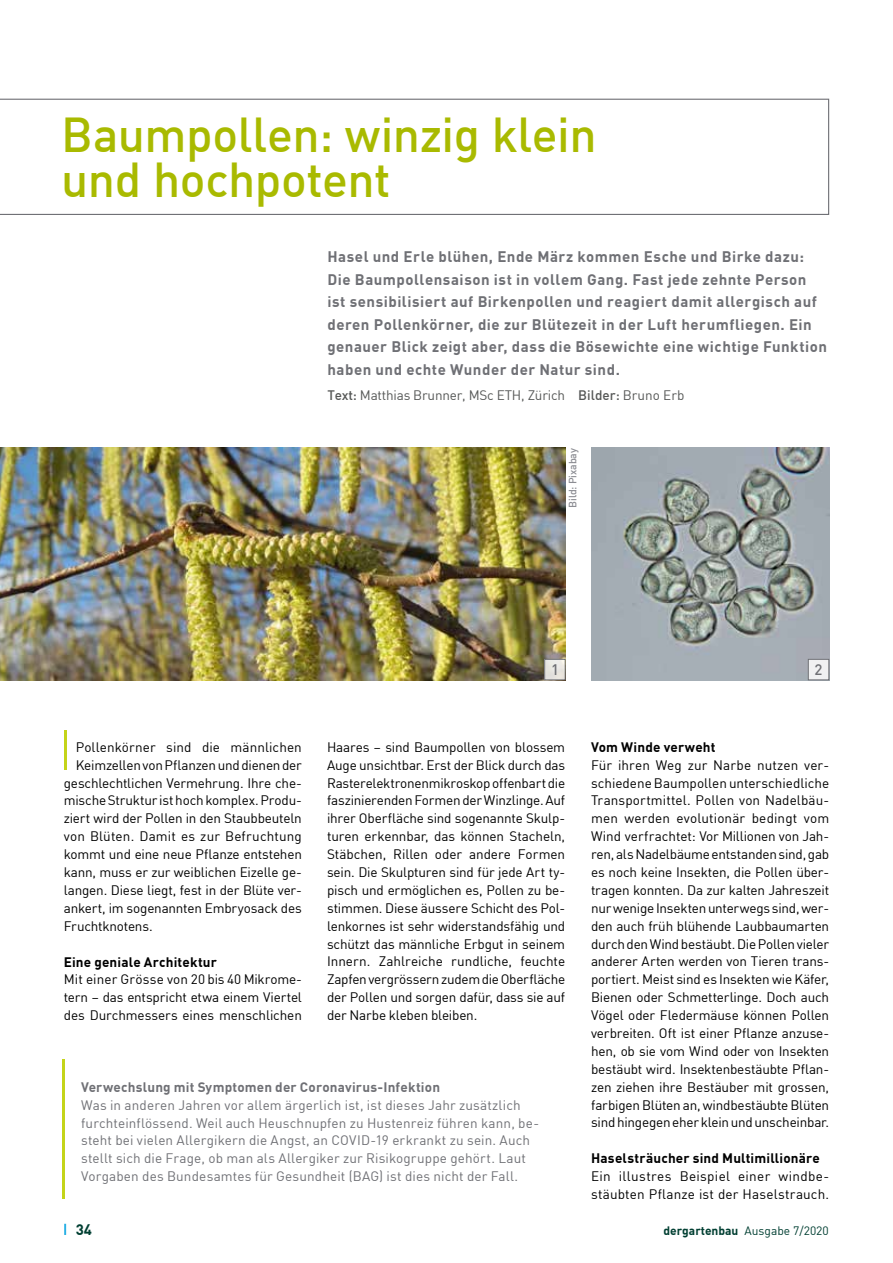
<style>
.page{position:relative;width:893px;height:1263px;background:#fff}
.page>*{position:absolute;margin:0;border:0;box-sizing:border-box;transform-origin:0 0}
.t1{font:500 48px/45px "DIN Offc Pro";letter-spacing:-.01em;color:#a9ba00}
.t2{font:700 15px/22.5px "DIN Offc Pro";letter-spacing:.035em;color:#6f7075}
.t3{font:700 15px "DIN Offc Pro";color:#003f32}
.t4{font:500 15px "DIN Offc Pro";color:#6f7075}
.t5{font:13.5px/17.9px "DIN Offc Pro";letter-spacing:-.01em;color:#000;text-align:justify}
.t6{font:13.5px/17.9px "DIN Offc Pro";letter-spacing:.01em;color:#6f7075}
.t7{font:700 13.5px "DIN Offc Pro";letter-spacing:.01em;color:#000}
.t8{font:13.5px/17.9px "DIN Offc Pro";letter-spacing:.02em;color:#000}
.t9{font:13.5px "DIN Offc Pro";letter-spacing:-.015em;color:#555756}
.t10{font:700 13.5px "DIN Offc Pro";letter-spacing:.015em;color:#6f7075}
.t11{font:13.5px "DIN Offc Pro";letter-spacing:.01em;color:#000}
.t12{font:12px "DIN Offc Pro";color:#003f32}
.t13{font:500 10.5px "DIN Offc Pro";letter-spacing:-.01em;color:#8c8d93}
.s1{font-weight:500}
.s2{font-weight:700}
</style>
<div class="page">
<svg style="left:64px;top:1224px;width:2px;height:11px"></svg>
<img style="left:591px;top:448px;width:238px;height:232px">
<hr style="left:64px;top:730px;width:3px;height:40px;background:#c4d419">
<svg style="left:0;top:99px;width:829px;height:116px"></svg>
<img style="left:0;top:448px;width:566px;height:232px">
<hr style="left:62px;top:1059px;width:3px;height:140px;background:#c4d419">
<div style="left:545px;top:659px;width:20px;height:21px;background:#e9e6e0"></div>
<div style="left:544px;top:659px;width:22px;height:21px;border:1px solid #6f7075"></div>
<div style="left:808px;top:659px;width:21px;height:21px;background:#f1f1f2"></div>
<div style="left:808px;top:659px;width:21px;height:21px;border:1px solid #6f7075"></div>
<h1 class="t1" style="left:61px;top:106px;width:537px">Baumpollen: winzig klein und hochpotent</h1>
<p class="t2" style="left:327px;top:244px;width:501px">Hasel und Erle blühen, Ende März kommen Esche und Birke dazu:<br>Die Baumpollensaison ist in vollem Gang. Fast jede zehnte Person ist sensibilisiert auf Birkenpollen und reagiert damit allergisch auf deren Pollenkörner, die zur Blütezeit in der Luft herumfliegen. Ein genauer Blick zeigt aber, dass die Bösewichte eine wichtige Funktion haben und echte Wunder der Natur sind.</p>
<p class="t9" style="left:327px;top:385px;width:358px"><span class="s1">Text:</span> Matthias Brunner, MSc ETH, Zürich <span class="s1">Bilder:</span> Bruno Erb</p>
<p class="t13" style="left:564px;top:508px;width:61px;rotate:-90deg">Bild: Pixabay</p>
<p class="t4" style="left:551px;top:658px;width:9px">1</p>
<p class="t4" style="left:815px;top:658px;width:9px">2</p>
<p class="t5" style="left:327px;top:737px;width:240px">Haares – sind Baumpollen von blossem Auge unsichtbar. Erst der Blick durch das Rasterelektronenmikroskop offenbart die faszinierenden Formen der Winzlinge. Auf ihrer Oberfläche sind sogenannte Skulp&shy;turen erkennbar, das können Stacheln, Stäbchen, Rillen oder andere Formen sein. Die Skulpturen sind für jede Art ty&shy;pisch und ermöglichen es, Pollen zu be&shy;stimmen. Diese äussere Schicht des Pol&shy;lenkornes ist sehr widerstandsfähig und schützt das männliche Erbgut in seinem Innern. Zahlreiche rundliche, feuchte Zapfen vergrössern zudem die Oberfläche der Pollen und sorgen dafür, dass sie auf der Narbe kleben bleiben.</p>
<p class="t7" style="left:591px;top:736px;width:126px">Vom Winde verweht</p>
<p class="t5" style="left:76px;top:737px;width:228px">Pollenkörner sind die männlichen</p>
<p class="t5" style="left:76px;top:754px;width:228px">Keimzellen von Pflanzen und dienen der</p>
<p class="t5" style="left:64px;top:772px;width:240px">geschlechtlichen Vermehrung. Ihre che-</p>
<p class="t5" style="left:64px;top:790px;width:240px">mische Struktur ist hoch komplex. Produ-</p>
<p class="t5" style="left:64px;top:808px;width:240px">ziert wird der Pollen in den Staubbeuteln</p>
<p class="t11" style="left:64px;top:826px;width:240px">von Blüten. Damit es zur Befruchtung</p>
<p class="t5" style="left:64px;top:844px;width:240px">kommt und eine neue Pflanze entstehen</p>
<p class="t5" style="left:64px;top:862px;width:240px">kann, muss er zur weiblichen Eizelle ge-</p>
<p class="t5" style="left:64px;top:880px;width:240px">langen. Diese liegt, fest in der Blüte ver-</p>
<p class="t5" style="left:64px;top:898px;width:240px">ankert, im sogenannten Embryosack des</p>
<p class="t5" style="left:64px;top:915px;width:90px">Fruchtknotens.</p>
<p class="t7" style="left:64px;top:950px;width:155px">Eine geniale Architektur</p>
<p class="t5" style="left:64px;top:969px;width:240px">Mit einer Grösse von 20 bis 40 Mikrome&shy;tern – das entspricht etwa einem Viertel des Durchmessers eines menschlichen</p>
<p class="t5" style="left:591px;top:754px;width:240px">Für ihren Weg zur Narbe nutzen ver&shy;schiedene Baumpollen unterschiedliche Transportmittel. Pollen von Nadelbäu&shy;men werden evolutionär bedingt vom Wind verfrachtet: Vor Millionen von Jah&shy;ren, als Nadelbäume entstanden sind, gab es noch keine Insekten, die Pollen über&shy;tragen konnten. Da zur kalten Jahreszeit nur wenige Insekten unterwegs sind, wer&shy;den auch früh blühende Laubbaumarten durch den Wind bestäubt. Die Pollen vieler anderer Arten werden von Tieren trans&shy;portiert. Meist sind es Insekten wie Käfer, Bienen oder Schmetterlinge. Doch auch Vögel oder Fledermäuse können Pollen verbreiten. Oft ist einer Pflanze anzuse&shy;hen, ob sie vom Wind oder von Insekten bestäubt wird. Insektenbestäubte Pflan&shy;zen ziehen ihre Bestäuber mit grossen, farbigen Blüten an, windbestäubte Blüten sind hingegen eher klein und unscheinbar.</p>
<p class="t7" style="left:591px;top:1147px;width:230px">Haselsträucher sind Multimillionäre</p>
<p class="t8" style="left:591px;top:1166px;width:240px">Ein illustres Beispiel einer windbe&shy;stäubten Pflanze ist der Haselstrauch.</p>
<p class="t10" style="left:81px;top:1076px;width:360px">Verwechslung mit Symptomen der Coronavirus-Infektion</p>
<p class="t6" style="left:81px;top:1094px;width:459px">Was in anderen Jahren vor allem ärgerlich ist, ist dieses Jahr zusätzlich furchteinflössend. Weil auch Heuschnupfen zu Hustenreiz führen kann, be&shy;steht bei vielen Allergikern die Angst, an COVID-19 erkrankt zu sein. Auch stellt sich die Frage, ob man als Allergiker zur Risikogruppe gehört. Laut Vorgaben des Bundesamtes für Gesundheit (BAG) ist dies nicht der Fall.</p>
<p class="t3" style="left:76px;top:1217px;width:18px">34</p>
<p class="t12" style="left:663px;top:1221px;width:167px"><span class="s2">dergartenbau</span> Ausgabe 7/2020</p>
</div>
